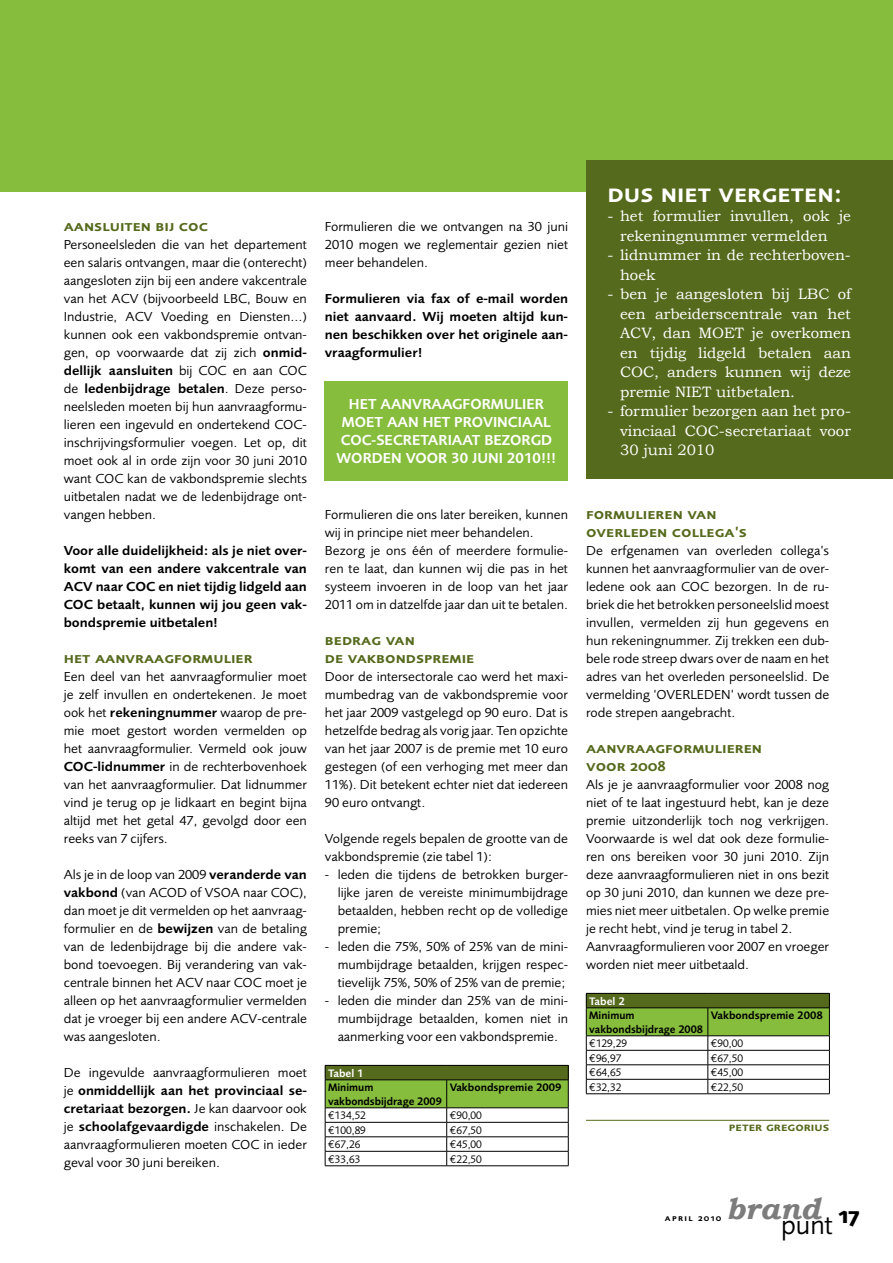
<style>
.page{position:relative;width:893px;height:1263px;background:#fff}
.page>*{position:absolute;margin:0;border:0;box-sizing:border-box;transform-origin:0 0}
.t1{font:italic 700 30px "Bookman Old Style";color:#7c7c7c}
.t2{font:27.9px "Foundry Sans";color:#000}
.t3{font:600 25.5px "Foundry Sans Expert";color:#fff}
.t4{font:15px/19.5px "Bookman Old Style";color:#fff}
.t5{font:600 15px/18px "Foundry Sans Expert";color:#556a1d;scale:1.05 1}
.t6{font:600 15px "Foundry Sans";color:#fff}
.t7{font:13.5px/18px "Foundry Sans";color:#000;text-align:justify;scale:1.05 1}
.t8{font:600 13.5px/18px "Foundry Sans";color:#000;text-align:justify;scale:1.05 1}
.t9{font:600 12px "Foundry Sans Expert";color:#556a1d;scale:1.05 1}
.t10{font:11.25px "Foundry Sans";color:#000}
.t11{font:600 11.25px/13.5px "Foundry Sans";color:#000}
.t12{font:600 11.25px "Foundry Sans";color:#fff}
.t13{font:600 9px "Foundry Sans Expert";letter-spacing:.15em;color:#000}
.s1{font-weight:600}
.s2{font-family:"Euro Mono"}
</style>
<div class="page">
<div style="left:0;top:0;width:893px;height:191px;background:#86bd3d"></div>
<div style="left:325px;top:381px;width:243px;height:99px;background:#86bd3d"></div>
<svg style="left:325px;top:1065px;width:244px;height:100px"></svg>
<hr style="left:325px;top:1165px;width:122px;height:1px;background:#000">
<hr style="left:447px;top:1165px;width:121px;height:1px;background:#000">
<hr style="left:586px;top:1120px;width:243px;height:1px;background:#556a1d">
<svg style="left:586px;top:993px;width:244px;height:100px"></svg>
<hr style="left:586px;top:1093px;width:122px;height:1px;background:#000">
<hr style="left:708px;top:1093px;width:122px;height:1px;background:#000">
<div style="left:586px;top:160px;width:307px;height:319px;background:#556a1d"></div>
<p class="t5" style="left:64px;top:217px;width:139px">aansluiten bij coc</p>
<p class="t7" style="left:64px;top:235px;width:233px">Personeelsleden die van het departement een salaris ontvangen, maar die (onterecht) aangesloten zijn bij een andere vakcentrale van het ACV (bijvoorbeeld LBC, Bouw en Industrie, ACV Voeding en Diensten...) kunnen ook een vakbondspremie ontvan&shy;gen, op voorwaarde dat zij zich <span class="s1">onmid&shy;dellijk aansluiten</span> bij COC en aan COC de <span class="s1">ledenbijdrage betalen</span>. Deze perso&shy;neelsleden moeten bij hun aanvraagformu&shy;lieren een ingevuld en ondertekend COC&shy;inschrijvingsformulier voegen. Let op, dit moet ook al in orde zijn voor 30 juni 2010 want COC kan de vakbondspremie slechts uitbetalen nadat we de ledenbijdrage ont&shy;vangen hebben.</p>
<p class="t8" style="left:64px;top:541px;width:233px">Voor alle duidelijkheid: als je niet over&shy;komt van een andere vakcentrale van ACV naar COC</p>
<p class="t8" style="left:158px;top:577px;width:143px">en niet tijdig lidgeld aan</p>
<p class="t8" style="left:64px;top:595px;width:233px;text-indent:33px">betaalt, kunnen wij jou geen vak&shy;bondspremie uitbetalen!</p>
<p class="t5" style="left:64px;top:649px;width:181px">het aanvraagformulier</p>
<p class="t7" style="left:64px;top:667px;width:233px">Een deel van het aanvraagformulier moet je zelf invullen en ondertekenen. Je moet ook het <span class="s1">rekeningnummer</span> waarop de pre&shy;mie moet gestort worden vermelden op het aanvraagformulier. Vermeld ook jouw</p>
<p class="t8" style="left:64px;top:757px;width:11px">COC</p>
<p class="t8" style="left:64px;top:595px;width:11px">COC</p>
<p class="t7" style="left:64px;top:757px;width:233px;text-indent:29px"><span class="s1">-lidnummer</span> in de rechterbovenhoek van het aanvraagformulier. Dat lidnummer vind je terug op je lidkaart en begint bijna altijd met het getal 47, gevolgd door een reeks van 7 cijfers.</p>
<p class="t7" style="left:64px;top:865px;width:233px">Als je in de loop van 2009 <span class="s1">veranderde van vakbond</span> (van ACOD of VSOA naar COC), dan moet je dit vermelden op het aanvraag&shy;formulier en de <span class="s1">bewijzen</span> van de betaling van de ledenbijdrage bij die andere vak&shy;bond toevoegen. Bij verandering van vak&shy;centrale binnen het ACV naar COC moet je alleen op het aanvraagformulier vermelden dat je vroeger bij een andere ACV-centrale was aangesloten.</p>
<p class="t7" style="left:64px;top:1063px;width:233px">De ingevulde aanvraagformulieren moet je <span class="s1">onmiddellijk aan het provinciaal se&shy;cretariaat bezorgen.</span> Je kan daarvoor ook je <span class="s1">schoolafgevaardigde</span> inschakelen. De aanvraagformulieren moeten COC in ieder geval voor 30 juni bereiken.</p>
<p class="t7" style="left:325px;top:217px;width:233px">Formulieren die we ontvangen na 30 juni 2010 mogen we reglementair gezien niet meer behandelen.</p>
<p class="t8" style="left:325px;top:289px;width:233px">Formulieren via fax of e-mail worden niet aanvaard. Wij moeten altijd kun&shy;nen beschikken over het originele aan&shy;vraagformulier!</p>
<p class="t6" style="left:349px;top:396px;width:124px">HET AANVRAAGFOR</p>
<p class="t6" style="left:491px;top:396px;width:32px">MULIER</p>
<p class="t6" style="left:342px;top:414px;width:24px">MOET</p>
<p class="t6" style="left:387px;top:414px;width:114px">AAN HET PROVINCI</p>
<p class="t6" style="left:522px;top:414px;width:29px">AAL</p>
<p class="t6" style="left:341px;top:432px;width:12px">COC</p>
<p class="t6" style="left:372px;top:432px;width:23px">-SECRET</p>
<p class="t6" style="left:428px;top:432px;width:126px">ARIAAT BEZORGD</p>
<p class="t6" style="left:337px;top:450px;width:91px">WORDEN VOOR</p>
<p class="t6" style="left:451px;top:450px;width:107px">30 JUNI 2010!!!</p>
<h3 class="t3" style="left:607px;top:178px;width:236px">dus niet vergeten:</h3>
<p class="t4" style="left:620px;top:206px;width:232px;text-indent:-13px">- het formulier invullen, ook je rekeningnummer vermelden</p>
<p class="t4" style="left:620px;top:245px;width:232px;text-indent:-13px">- lidnummer in de rechterboven&shy;hoek</p>
<p class="t4" style="left:620px;top:284px;width:232px;text-align:justify;text-indent:-13px">- ben je aangesloten bij LBC of een arbeiderscentrale van het ACV, dan MOET je overkomen en tijdig lidgeld betalen aan COC, anders kunnen wij deze premie NIET uitbetalen.</p>
<p class="t4" style="left:620px;top:401px;width:232px;text-align:justify;text-indent:-13px">- formulier bezorgen aan het pro&shy;vinciaal COC-secretariaat voor 30 juni 2010</p>
<p class="t7" style="left:325px;top:505px;width:233px;text-align:left">Formulieren die ons later bereiken, kunnen wij in principe niet meer behandelen.<br>Bezorg je ons één of meerdere formulie&shy;ren te laat, dan kunnen wij die pas in het systeem invoeren in de loop van het jaar 2011 om in datzelfde jaar dan uit te betalen.</p>
<p class="t5" style="left:325px;top:631px;width:144px">bedrag van<br>de vakbondspremie</p>
<p class="t7" style="left:325px;top:667px;width:233px">Door de intersectorale cao werd het maxi&shy;mumbedrag van de vakbondspremie voor het jaar 2009 vastgelegd op 90 euro. Dat is hetzelfde bedrag als vorig jaar. Ten opzichte van het jaar 2007 is de premie met 10 euro gestegen (of een verhoging met meer dan 11%). Dit betekent echter niet dat iedereen 90 euro ontvangt.</p>
<p class="t7" style="left:325px;top:829px;width:233px">Volgende regels bepalen de grootte van de vakbondspremie (zie tabel 1):</p>
<p class="t7" style="left:338px;top:865px;width:221px;text-indent:-13px">- leden die tijdens de betrokken burger&shy;lijke jaren de vereiste minimumbijdrage betaalden, hebben recht op de volledige premie;</p>
<p class="t7" style="left:338px;top:937px;width:221px;text-indent:-13px">- leden die 75%, 50% of 25% van de mini&shy;mumbijdrage betaalden, krijgen respec&shy;tievelijk 75%, 50% of 25% van de premie;</p>
<p class="t7" style="left:338px;top:991px;width:221px;text-indent:-13px">- leden die minder dan 25% van de mini&shy;mumbijdrage betaalden, komen niet in aanmerking voor een vakbondspremie.</p>
<p class="t12" style="left:328px;top:1066px;width:37px">Tabel 1</p>
<p class="t11" style="left:328px;top:1081px;width:115px">Minimum vakbondsbijdrage 2009</p>
<p class="t11" style="left:450px;top:1081px;width:114px">Vakbondspremie 2009</p>
<p class="t10" style="left:328px;top:1109px;width:39px"><span class="s2">E</span>134,52</p>
<p class="t10" style="left:450px;top:1109px;width:34px"><span class="s2">E</span>90,00</p>
<p class="t10" style="left:328px;top:1123px;width:39px"><span class="s2">E</span>100,89</p>
<p class="t10" style="left:450px;top:1123px;width:34px"><span class="s2">E</span>67,50</p>
<p class="t10" style="left:328px;top:1138px;width:34px"><span class="s2">E</span>67,26</p>
<p class="t10" style="left:450px;top:1138px;width:34px"><span class="s2">E</span>45,00</p>
<p class="t10" style="left:328px;top:1152px;width:34px"><span class="s2">E</span>33,63</p>
<p class="t10" style="left:450px;top:1152px;width:34px"><span class="s2">E</span>22,50</p>
<p class="t5" style="left:586px;top:505px;width:155px">formulieren van overleden collega’s</p>
<p class="t7" style="left:586px;top:541px;width:233px">De erfgenamen van overleden collega’s kunnen het aanvraagformulier van de over&shy;ledene ook aan COC bezorgen. In de ru&shy;briek die het betrokken personeelslid moest invullen, vermelden zij hun gegevens en hun rekeningnummer. Zij trekken een dub&shy;bele rode streep dwars over de naam en het adres van het overleden personeelslid. De vermelding ‘OVERLEDEN’ wordt tussen de rode strepen aangebracht.</p>
<p class="t5" style="left:586px;top:739px;width:169px">aanvraagformulieren voor 2008</p>
<p class="t7" style="left:586px;top:775px;width:233px;text-align:left">Als je je aanvraagformulier voor 2008 nog niet of te laat ingestuurd hebt, kan je deze premie uitzonderlijk toch nog verkrijgen.<br>Voorwaarde is wel dat ook deze formulie&shy;ren ons bereiken voor 30 juni 2010. Zijn deze aanvraagformulieren niet in ons bezit op 30 juni 2010, dan kunnen we deze pre&shy;mies niet meer uitbetalen. Op welke premie je recht hebt, vind je terug in tabel 2.<br>Aanvraagformulieren voor 2007 en vroeger worden niet meer uitbetaald.</p>
<p class="t12" style="left:589px;top:994px;width:37px">Tabel 2</p>
<p class="t11" style="left:589px;top:1009px;width:115px">Minimum vakbondsbijdrage 2008</p>
<p class="t11" style="left:711px;top:1009px;width:114px">Vakbondspremie 2008</p>
<p class="t10" style="left:589px;top:1037px;width:39px"><span class="s2">E</span>129,29</p>
<p class="t10" style="left:711px;top:1037px;width:34px"><span class="s2">E</span>90,00</p>
<p class="t10" style="left:589px;top:1051px;width:34px"><span class="s2">E</span>96,97</p>
<p class="t10" style="left:711px;top:1051px;width:34px"><span class="s2">E</span>67,50</p>
<p class="t10" style="left:589px;top:1066px;width:34px"><span class="s2">E</span>64,65</p>
<p class="t10" style="left:711px;top:1066px;width:34px"><span class="s2">E</span>45,00</p>
<p class="t10" style="left:589px;top:1080px;width:34px"><span class="s2">E</span>32,32</p>
<p class="t10" style="left:711px;top:1080px;width:34px"><span class="s2">E</span>22,50</p>
<p class="t9" style="left:729px;top:1120px;width:97px">peter gregorius</p>
<h1 class="t1" style="left:727px;top:1190px;width:134px">brand <sub>17</sub></h1>
<p class="t13" style="left:665px;top:1213px;width:58px">april 2010</p>
<h2 class="t2" style="left:781px;top:1208px;width:53px">punt</h2>
</div>
